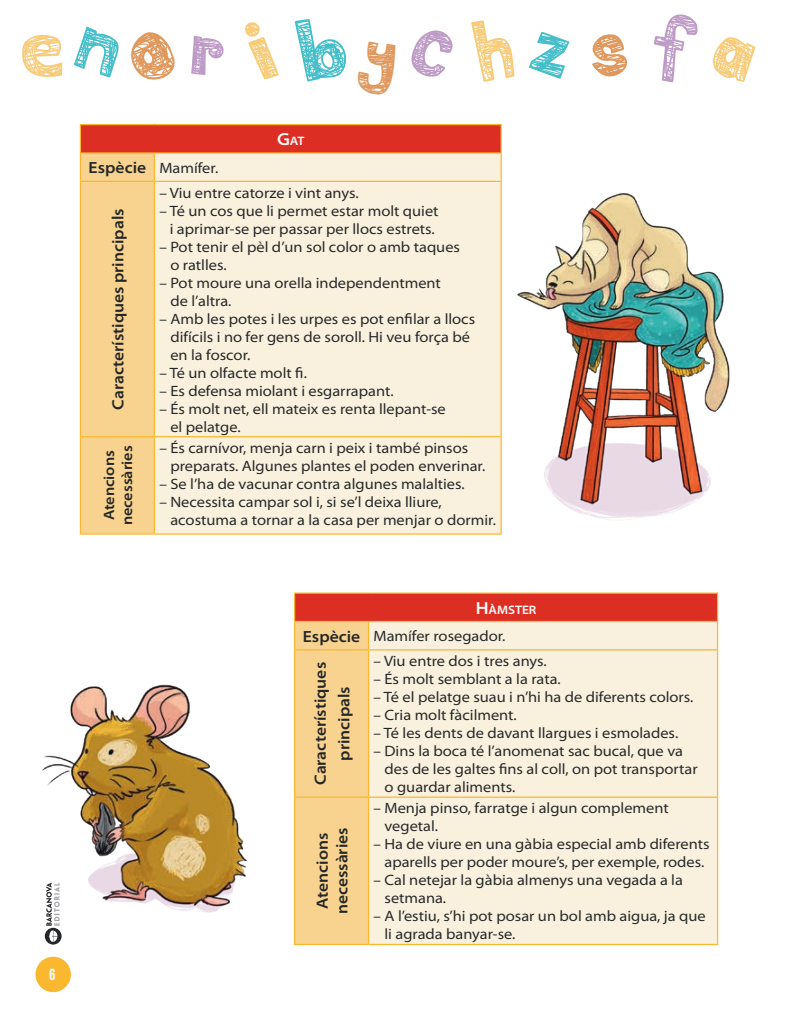
<style>
.page{position:relative;width:798px;height:1028px;background:#fff}
.page>*{position:absolute;margin:0;border:0;box-sizing:border-box;transform-origin:0 0}
.t1{font:600 semi-expanded 16.25px/23.8px "Myriad Pro";color:#252627;text-align:center}
.t2{font:semi-expanded 15px/18px "Myriad Pro";color:#252627}
.t3{font:600 semi-expanded 15px/18px "Myriad Pro";color:#252627;text-align:center}
.t4{font:700 15px "Heading Pro";color:#fff}
.t5{font:600 semi-expanded 12.25px "Myriad Pro";color:#fff}
.s1{font-size:17.5px}
.s2{font-weight:600;font-size:16.25px}
</style>
<div class="page">
<img style="left:35px;top:124px;width:695px;height:869px">
<div style="left:80px;top:125px;width:421px;height:28px;background:#dd2e23"></div>
<div style="left:155px;top:154px;width:345px;height:379px;background:#f9f0de"></div>
<hr style="left:80px;top:124px;width:74px;height:1px;background:#f9b82f">
<hr style="left:154px;top:124px;width:347px;height:1px;background:#f9b82f">
<hr style="left:154px;top:152px;width:347px;height:2px;background:#f9b82f">
<svg style="left:80px;top:125px;width:75px;height:408px;background:#f5c786"></svg>
<svg style="left:500px;top:125px;width:1px;height:56px"></svg>
<hr style="left:80px;top:181px;width:74px;height:1px;background:#f9b82f">
<hr style="left:80px;top:182px;width:1px;height:254px;background:#f9b82f">
<hr style="left:154px;top:181px;width:347px;height:1px;background:#f9b82f">
<hr style="left:154px;top:182px;width:1px;height:254px;background:#f9b82f">
<hr style="left:500px;top:182px;width:1px;height:254px;background:#f9b82f">
<hr style="left:80px;top:436px;width:74px;height:1px;background:#f9b82f">
<hr style="left:80px;top:437px;width:1px;height:96px;background:#f9b82f">
<hr style="left:154px;top:436px;width:347px;height:1px;background:#f9b82f">
<hr style="left:154px;top:437px;width:1px;height:96px;background:#f9b82f">
<hr style="left:500px;top:437px;width:1px;height:96px;background:#f9b82f">
<hr style="left:80px;top:533px;width:74px;height:1px;background:#f9b82f">
<hr style="left:154px;top:533px;width:347px;height:1px;background:#f9b82f">
<div style="left:294px;top:593px;width:423px;height:28px;background:#dd2e23"></div>
<div style="left:369px;top:622px;width:347px;height:321px;background:#f9f0de"></div>
<hr style="left:294px;top:592px;width:74px;height:2px;background:#f9b82f">
<hr style="left:368px;top:592px;width:350px;height:2px;background:#f9b82f">
<hr style="left:716px;top:594px;width:2px;height:27px;background:#f9b82f">
<hr style="left:368px;top:621px;width:350px;height:1px;background:#f9b82f">
<svg style="left:294px;top:594px;width:75px;height:349px;background:#f5c585"></svg>
<hr style="left:716px;top:622px;width:2px;height:27px;background:#f9b82f">
<hr style="left:294px;top:649px;width:74px;height:1px;background:#f9b82f">
<hr style="left:294px;top:650px;width:1px;height:146px;background:#f9b82f">
<hr style="left:368px;top:649px;width:350px;height:1px;background:#f9b82f">
<hr style="left:368px;top:650px;width:1px;height:146px;background:#f9b82f">
<hr style="left:716px;top:650px;width:2px;height:146px;background:#f9b82f">
<hr style="left:294px;top:796px;width:74px;height:1px;background:#f9b82f">
<hr style="left:294px;top:797px;width:1px;height:146px;background:#f9b82f">
<hr style="left:368px;top:796px;width:350px;height:1px;background:#f9b82f">
<hr style="left:368px;top:797px;width:1px;height:146px;background:#f9b82f">
<hr style="left:716px;top:797px;width:2px;height:146px;background:#f9b82f">
<hr style="left:294px;top:943px;width:74px;height:2px;background:#f9b82f">
<hr style="left:368px;top:943px;width:350px;height:2px;background:#f9b82f">
<p class="t4" style="left:49px;top:965px;width:8px">6</p>
<p class="t5" style="left:277px;top:133px;width:29px"><span class="s1">G</span>AT</p>
<p class="t2" style="left:89px;top:158px;width:131px"><span class="s2">Espècie</span> Mamífer.</p>
<p class="t1" style="left:106px;top:409px;width:203px;rotate:-90deg">Característiques principals</p>
<p class="t2" style="left:159px;top:183px;width:200px">– Viu entre catorze i vint anys.</p>
<p class="t2" style="left:159px;top:201px;width:280px;text-align:center">– Té un cos que li permet estar molt quiet i aprimar-se per passar per llocs estrets.</p>
<p class="t2" style="left:170px;top:237px;width:291px;text-indent:-11px">– Pot tenir el pèl d’un sol color o amb taques o ratlles.</p>
<p class="t2" style="left:170px;top:273px;width:272px;text-indent:-11px">– Pot moure una orella independentment de l’altra.</p>
<p class="t2" style="left:170px;top:309px;width:306px;text-indent:-11px">– Amb les potes i les urpes es pot enfilar a llocs difícils i no fer gens de soroll. Hi veu força bé en la foscor.</p>
<p class="t2" style="left:159px;top:363px;width:149px">– Té un olfacte molt fi.</p>
<p class="t2" style="left:159px;top:381px;width:235px">– Es defensa miolant i esgarrapant.</p>
<p class="t2" style="left:170px;top:399px;width:277px;text-indent:-11px">– És molt net, ell mateix es renta llepant-se el pelatge.</p>
<p class="t3" style="left:99px;top:525px;width:82px;rotate:-90deg">Atencions necessàries</p>
<p class="t2" style="left:170px;top:438px;width:316px;text-indent:-11px">– És carnívor, menja carn i peix i també pinsos preparats. Algunes plantes el poden enverinar.</p>
<p class="t2" style="left:159px;top:474px;width:306px">– Se l’ha de vacunar contra algunes malalties.</p>
<p class="t2" style="left:170px;top:492px;width:327px;text-indent:-11px">– Necessita campar sol i, si se’l deixa lliure, acostuma a tornar a la casa per menjar o dormir.</p>
<p class="t5" style="left:475px;top:602px;width:62px"><span class="s1">H</span>ÀMSTER</p>
<p class="t2" style="left:303px;top:627px;width:204px"><span class="s2">Espècie</span> Mamífer rosegador.</p>
<p class="t1" style="left:308px;top:785px;width:124px;rotate:-90deg">Característiques principals</p>
<p class="t2" style="left:373px;top:651px;width:174px">– Viu entre dos i tres anys.</p>
<p class="t2" style="left:373px;top:669px;width:188px">– És molt semblant a la rata.</p>
<p class="t2" style="left:373px;top:687px;width:321px">– Té el pelatge suau i n’hi ha de diferents colors.</p>
<p class="t2" style="left:373px;top:705px;width:145px">– Cria molt fàcilment.</p>
<p class="t2" style="left:373px;top:723px;width:306px">– Té les dents de davant llargues i esmolades.</p>
<p class="t2" style="left:384px;top:741px;width:314px;text-indent:-11px">– Dins la boca té l’anomenat sac bucal, que va des de les galtes fins al coll, on pot transportar o guardar aliments.</p>
<p class="t1" style="left:312px;top:914px;width:88px;line-height:19.5px;rotate:-90deg">Atencions necessàries</p>
<p class="t2" style="left:384px;top:799px;width:285px;text-indent:-11px">– Menja pinso, farratge i algun complement vegetal.</p>
<p class="t2" style="left:373px;top:835px;width:337px;text-align:center">– Ha de viure en una gàbia especial amb diferents aparells per poder moure’s, per exemple, rodes.</p>
<p class="t2" style="left:384px;top:871px;width:300px;text-indent:-11px">– Cal netejar la gàbia almenys una vegada a la setmana.</p>
<p class="t2" style="left:384px;top:907px;width:322px;text-indent:-11px">– A l’estiu, s’hi pot posar un bol amb aigua, ja que li agrada banyar-se.</p>
</div>
